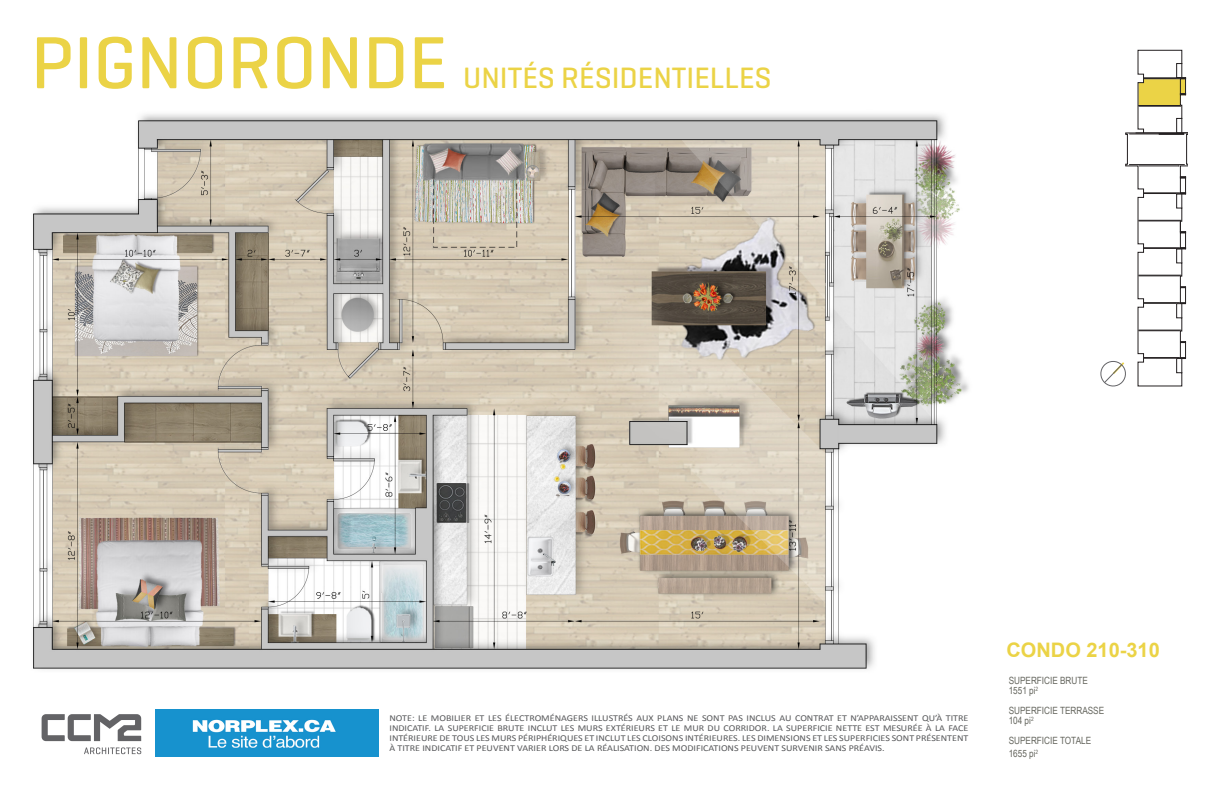
<style>
.page{position:relative;width:1224px;height:792px;background:#fff}
.page>*{position:absolute;margin:0;border:0;box-sizing:border-box;transform-origin:0 0}
.t1{font:500 75px "Geogrotesque";color:#ebd346}
.t2{font:500 30px "Geogrotesque";color:#ebd346}
.t3{font:700 20px "Arial";color:#ebd346}
.t4{font:10px "Arial Narrow";color:#64655d}
.t5{font:9px/10px "Calibri";color:#57585a;text-align:justify;scale:1.11 1}
</style>
<div class="page">
<img style="left:33px;top:114px;width:936px;height:556px">
<svg style="left:42px;top:714px;width:99px;height:27px"></svg>
<svg style="left:84px;top:747px;width:57px;height:7px"></svg>
<div style="left:155px;top:710px;width:223px;height:47px;background:#1792ce"></div>
<img style="left:192px;top:719px;width:144px;height:29px">
<svg style="left:1100px;top:50px;width:88px;height:337px"></svg>
<h1 class="t1" style="left:31px;top:16px;width:418px">PIGNORONDE</h1>
<h2 class="t2" style="left:463px;top:59px;width:310px">UNITÉS RÉSIDENTIELLES</h2>
<p class="t5" style="left:389px;top:713px;width:523px">NOTE: LE MOBILIER ET LES ÉLECTROMÉNAGERS ILLUSTRÉS AUX PLANS NE SONT PAS INCLUS AU CONTRAT ET N’APPARAISSENT QU’À TITRE INDICATIF. LA SUPERFICIE BRUTE INCLUT LES MURS EXTÉRIEURS ET LE MUR DU CORRIDOR. LA SUPERFICIE NETTE EST MESURÉE À LA FACE INTÉRIEURE DE TOUS LES MURS PÉRIPHÉRIQUES ET INCLUT LES CLOISONS INTÉRIEURES. LES DIMENSIONS ET LES SUPERFICIES SONT PRÉSENTENT À TITRE INDICATIF ET PEUVENT VARIER LORS DE LA RÉALISATION. DES MODIFICATIONS PEUVENT SURVENIR SANS PRÉAVIS.</p>
<p class="t3" style="left:1007px;top:635px;width:155px">CONDO 210-310</p>
<p class="t4" style="left:1009px;top:673px;width:81px">SUPERFICIE BRUTE</p>
<p class="t4" style="left:1009px;top:683px;width:31px">1551 pi<sup>2</sup></p>
<p class="t4" style="left:1009px;top:703px;width:97px">SUPERFICIE TERRASSE</p>
<p class="t4" style="left:1009px;top:713px;width:27px">104 pi<sup>2</sup></p>
<p class="t4" style="left:1009px;top:733px;width:84px">SUPERFICIE TOTALE</p>
<p class="t4" style="left:1009px;top:747px;width:31px">1655 pi<sup>2</sup></p>
</div>
